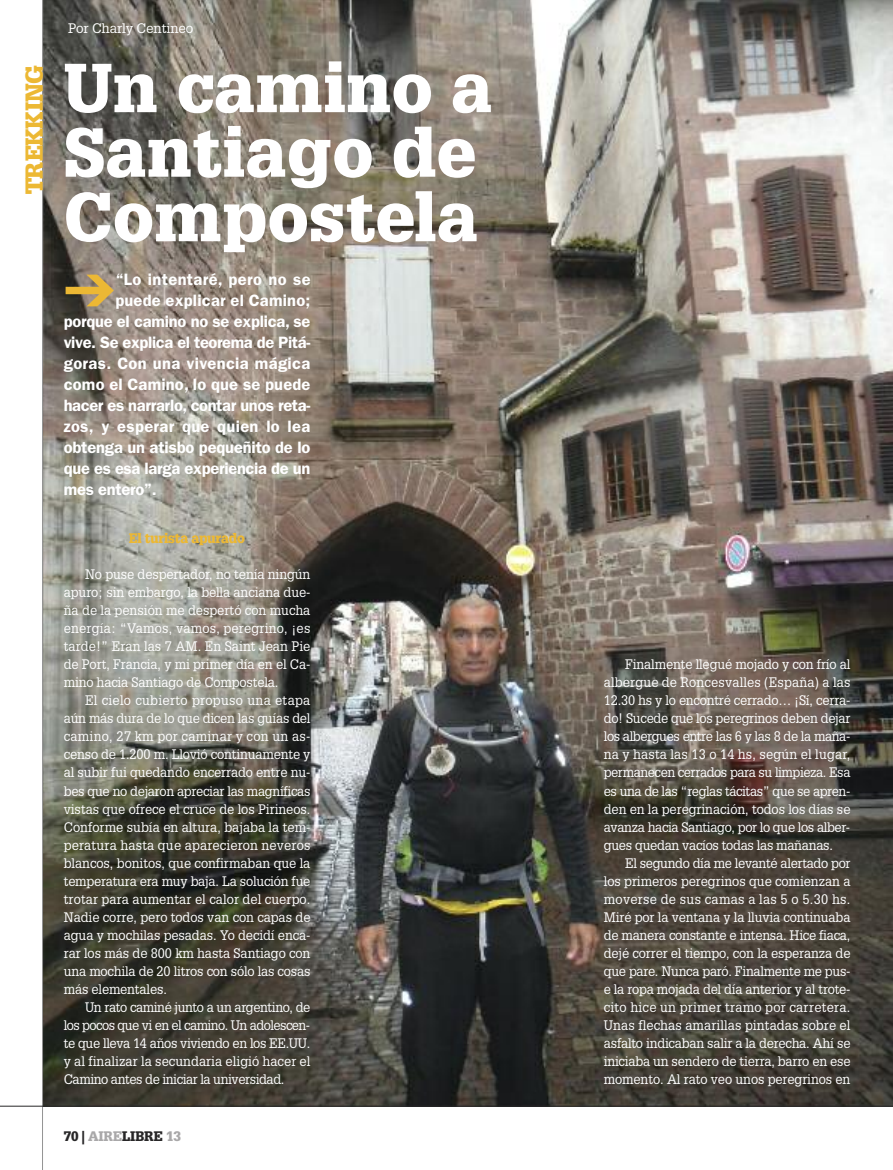
<style>
.page{position:relative;width:893px;height:1170px;background:#fff}
.page>*{position:absolute;margin:0;border:0;box-sizing:border-box;transform-origin:0 0}
.t1{font:900 67.5px/64.5px "Glypha LT Std";letter-spacing:.005em;color:#fff}
.t2{font:900 24px "Glypha LT Std";letter-spacing:-.01em;color:#ecb834}
.t3{font:600 16.5px "ITC Franklin Gothic Std";letter-spacing:-.01em;color:#fff}
.t4{font:600 16.5px "ITC Franklin Gothic Std";letter-spacing:.02em;color:#fff}
.t5{font:600 16.5px "ITC Franklin Gothic Std";letter-spacing:.01em;color:#fff}
.t6{font:13.5px/18px "Glypha LT Std";letter-spacing:-.01em;color:#fff;text-align:justify;scale:.95 1}
.t7{font:13.5px "Glypha LT Std";letter-spacing:-.01em;color:#fff}
.t8{font:900 13.5px "Glypha LT Std";letter-spacing:-.01em;color:#ecb834;scale:.95 1}
.t9{font:900 13.5px "Glypha LT Std";letter-spacing:-.01em;color:#272627}
.s1{color:#a9a8a9}
</style>
<div class="page">
<img style="left:43px;top:0;width:850px;height:1105px">
<hr style="left:42px;top:0;width:1px;height:1169px;background:#939393">
<hr style="left:0;top:1105px;width:893px;height:1px;background:#272627">
<svg style="left:66px;top:274px;width:48px;height:32px"></svg>
<p class="t7" style="left:68px;top:21px;width:127px">Por Charly Centineo</p>
<h2 class="t2" style="left:25px;top:194px;width:130px;rotate:-90deg">TREKKING</h2>
<h1 class="t1" style="left:64px;top:60px;width:430px">Un camino a<br>Santiago de<br>Compostela</h1>
<p class="t4" style="left:116px;top:273px;width:197px">“Lo intentaré, pero no se</p>
<p class="t5" style="left:115px;top:294px;width:197px">puede explicar el Camino;</p>
<p class="t3" style="left:64px;top:315px;width:248px">porque el camino no se explica, se</p>
<p class="t3" style="left:64px;top:336px;width:248px">vive. Se explica el teorema de Pitá-</p>
<p class="t4" style="left:64px;top:357px;width:248px">goras. Con una vivencia mágica</p>
<p class="t5" style="left:64px;top:378px;width:248px">como el Camino, lo que se puede</p>
<p class="t3" style="left:64px;top:399px;width:248px">hacer es narrarlo, contar unos reta-</p>
<p class="t4" style="left:64px;top:420px;width:248px">zos, y esperar que quien lo lea</p>
<p class="t3" style="left:64px;top:441px;width:248px">obtenga un atisbo pequeñito de lo</p>
<p class="t3" style="left:64px;top:462px;width:248px">que es esa larga experiencia de un</p>
<p class="t3" style="left:64px;top:483px;width:94px">mes entero”.</p>
<p class="t8" style="left:129px;top:532px;width:123px">El turista apurado</p>
<p class="t6" style="left:64px;top:565px;width:261px;text-indent:21px">No puse despertador, no tenía ningún apuro; sin embargo, la bella anciana due&shy;ña de la pensión me despertó con mucha energía: “Vamos, vamos, peregrino, ¡es tarde!” Eran las 7 AM. En Saint Jean Pie de Port, Francia, y mi primer día en el Ca&shy;mino hacia Santiago de Compostela.</p>
<p class="t6" style="left:64px;top:691px;width:261px;text-indent:21px">El cielo cubierto propuso una etapa aún más dura de lo que dicen las guías del camino, 27 km por caminar y con un as&shy;censo de 1.200 m. Llovió continuamente y al subir fui quedando encerrado entre nu&shy;bes que no dejaron apreciar las magníficas vistas que ofrece el cruce de los Pirineos.<br>Conforme subía en altura, bajaba la tem&shy;peratura hasta que aparecieron neveros blancos, bonitos, que confirmaban que la temperatura era muy baja. La solución fue trotar para aumentar el calor del cuerpo.<br>Nadie corre, pero todos van con capas de agua y mochilas pesadas. Yo decidí enca&shy;rar los más de 800 km hasta Santiago con una mochila de 20 litros con sólo las cosas más elementales.</p>
<p class="t6" style="left:64px;top:998px;width:261px;text-indent:21px">Un rato caminé junto a un argentino, de los pocos que vi en el camino. Un adolescen&shy;te que lleva 14 años viviendo en los EE.UU. y al finalizar la secundaria eligió hacer el Camino antes de iniciar la universidad.</p>
<p class="t9" style="left:64px;top:1130px;width:119px">70 | <span class="s1">AIRE</span>LIBRE <span class="s1">13</span></p>
<p class="t6" style="left:604px;top:655px;width:261px;text-indent:21px">Finalmente llegué mojado y con frío al albergue de Roncesvalles (España) a las 12.30 hs y lo encontré cerrado… ¡Sí, cerra&shy;do! Sucede que los peregrinos deben dejar los albergues entre las 6 y las 8 de la maña&shy;na y hasta las 13 o 14 hs, según el lugar, permanecen cerrados para su limpieza. Esa es una de las “reglas tácitas” que se apren&shy;den en la peregrinación, todos los días se avanza hacia Santiago, por lo que los alber&shy;gues quedan vacíos todas las mañanas.</p>
<p class="t6" style="left:604px;top:854px;width:261px;text-indent:21px">El segundo día me levanté alertado por los primeros peregrinos que comienzan a moverse de sus camas a las 5 o 5.30 hs.<br>Miré por la ventana y la lluvia continuaba de manera constante e intensa. Hice fiaca, dejé correr el tiempo, con la esperanza de que pare. Nunca paró. Finalmente me pus&shy;e la ropa mojada del día anterior y al trote&shy;cito hice un primer tramo por carretera.<br>Unas flechas amarillas pintadas sobre el asfalto indicaban salir a la derecha. Ahí se iniciaba un sendero de tierra, barro en ese momento. Al rato veo unos peregrinos en</p>
</div>
